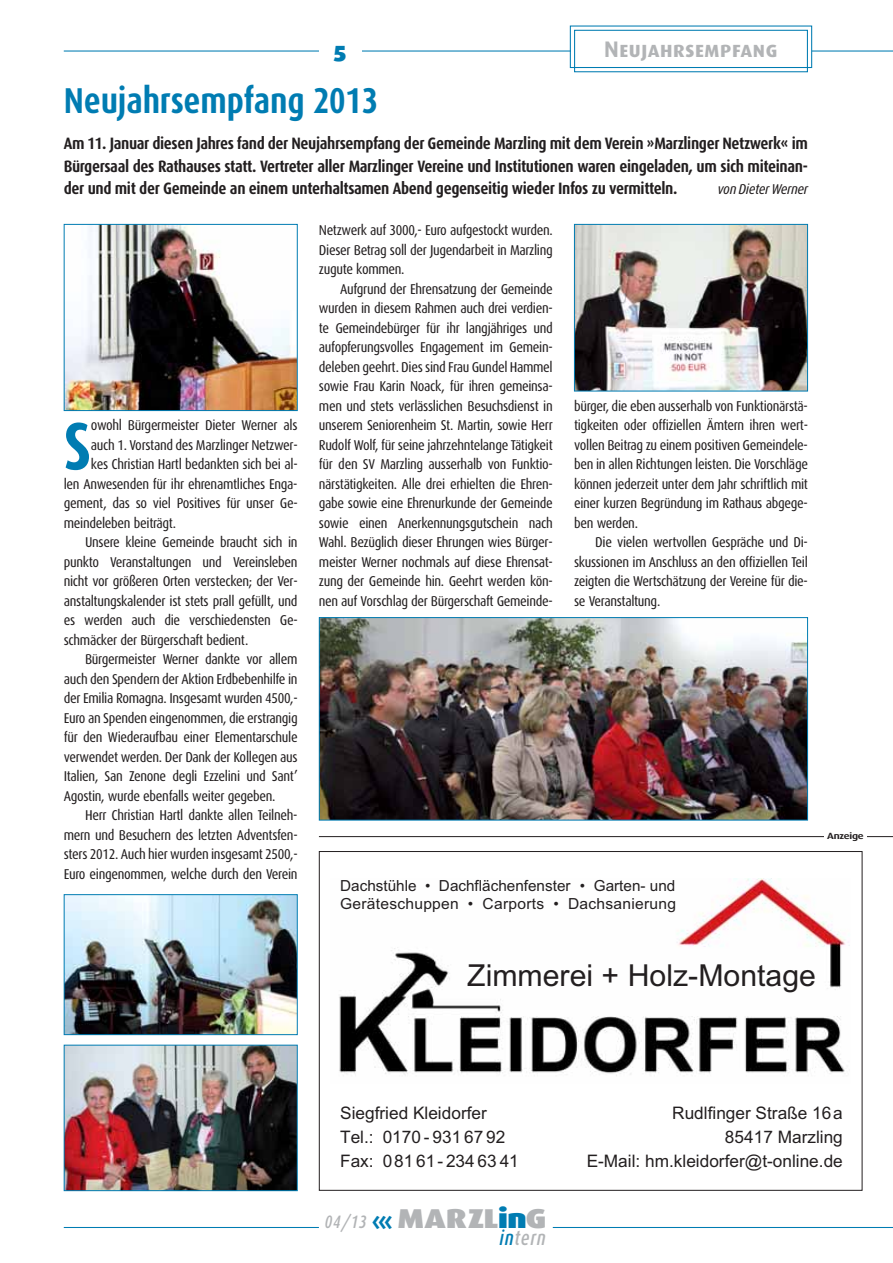
<style>
.page{position:relative;width:893px;height:1263px;background:#fff}
.page>*{position:absolute;margin:0;border:0;box-sizing:border-box;transform-origin:0 0}
.t1{font:700 67.2px "Dax Condensed";color:#007cb2}
.t2{font:700 36px "Dax Condensed";letter-spacing:-.005em;color:#007cb2}
.t3{font:30.3px "Arial";color:#231f20}
.t4{font:900 27.3px "Dax Wide";letter-spacing:-.015em;color:#b2b4b6}
.t5{font:22.5px "Dax Bold Caps";color:#b2b4b6}
.t6{font:22.5px "Dax Black Caps";color:#007cb2}
.t7{font:italic 500 20.7px "Dax Condensed";letter-spacing:.045em;color:#b2b4b6;scale:.91 1}
.t8{font:17.25px "Arial";color:#231f20}
.t9{font:700 16.5px/22.5px "Dax Condensed";letter-spacing:-.025em;color:#231f20;text-align:justify}
.t10{font:15.3px/18.3px "Arial";color:#231f20}
.t11{font:14.25px/19.5px "Dax Condensed";letter-spacing:-.025em;color:#231f20;text-align:justify}
.t12{font:italic 14.25px "Dax Condensed";letter-spacing:-.02em;color:#231f20}
.t13{font:700 9px "Dax Wide";letter-spacing:-.02em;color:#231f20}
.s1{font-family:"Dax Condensed";font-weight:500;font-style:italic;font-size:18px}
.s2{font-weight:700;font-size:28.5px;color:#007cb2}
.s3{color:#007cb2}
</style>
<div class="page">
<hr style="left:64px;top:50px;width:829px;height:2px;background:#007cb2">
<div style="left:319px;top:30px;width:42px;height:42px;background:#fff"></div>
<svg style="left:569px;top:25px;width:244px;height:48px"></svg>
<img style="left:66px;top:226px;width:230px;height:183px">
<div style="left:64px;top:224px;width:234px;height:187px;border:1px solid #007cb2"></div>
<img style="left:66px;top:1047px;width:230px;height:142px">
<div style="left:64px;top:1045px;width:234px;height:146px;border:1px solid #007cb2"></div>
<img style="left:66px;top:896px;width:230px;height:137px">
<div style="left:64px;top:894px;width:234px;height:141px;border:1px solid #007cb2"></div>
<img style="left:576px;top:226px;width:230px;height:163px">
<div style="left:574px;top:224px;width:234px;height:167px;border:1px solid #007cb2"></div>
<img style="left:321px;top:619px;width:485px;height:199px">
<div style="left:319px;top:617px;width:489px;height:203px;border:1px solid #007cb2"></div>
<hr style="left:64px;top:1227px;width:255px;height:1px;background:#007cb2">
<hr style="left:553px;top:1227px;width:340px;height:1px;background:#007cb2">
<hr style="left:319px;top:836px;width:574px;height:1px;background:#231f20">
<div style="left:824px;top:832px;width:43px;height:11px;background:#fff"></div>
<img style="left:339px;top:879px;width:511px;height:197px">
<h3 class="t6" style="left:334px;top:37px;width:15px">5</h3>
<h3 class="t5" style="left:604px;top:36px;width:175px">Neujahrsempfang</h3>
<h2 class="t2" style="left:64px;top:83px;width:316px">Neujahrsempfang 2013</h2>
<p class="t9" style="left:64px;top:133px;width:746px">Am 11. Januar diesen Jahres fand der Neujahrsempfang der Gemeinde Marzling mit dem Verein »Marzlinger Netzwerk« im Bürgersaal des Rathauses statt. Vertreter aller Marzlinger Vereine und Institutionen waren eingeladen, um sich miteinan&shy;der und mit der Gemeinde an einem unterhaltsamen Abend gegenseitig wieder Infos zu vermitteln.</p>
<p class="t12" style="left:717px;top:182px;width:92px">von Dieter Werner</p>
<h1 class="t1" style="left:64px;top:412px;width:29px">S</h1>
<p class="t11" style="left:91px;top:416px;width:208px">owohl Bürgermeister Dieter Werner als</p>
<p class="t11" style="left:91px;top:436px;width:208px">auch 1. Vorstand des Marzlinger Netzwer-</p>
<p class="t11" style="left:91px;top:455px;width:208px">kes Christian Hartl bedankten sich bei al-</p>
<p class="t11" style="left:64px;top:475px;width:235px">len Anwesenden für ihr ehrenamtliches Enga-</p>
<p class="t11" style="left:64px;top:494px;width:235px">gement, das so viel Positives für unser Ge-</p>
<p class="t11" style="left:64px;top:514px;width:114px">meindeleben beiträgt.</p>
<p class="t11" style="left:85px;top:533px;width:214px">Unsere kleine Gemeinde braucht sich in</p>
<p class="t11" style="left:64px;top:553px;width:235px">punkto Veranstaltungen und Vereinsleben</p>
<p class="t11" style="left:64px;top:572px;width:235px">nicht vor größeren Orten verstecken; der Ver-</p>
<p class="t11" style="left:64px;top:592px;width:235px">anstaltungskalender ist stets prall gefüllt, und</p>
<p class="t11" style="left:64px;top:611px;width:235px">es werden auch die verschiedensten Ge-</p>
<p class="t11" style="left:64px;top:631px;width:186px">schmäcker der Bürgerschaft bedient.</p>
<p class="t11" style="left:85px;top:650px;width:214px">Bürgermeister Werner dankte vor allem</p>
<p class="t11" style="left:64px;top:670px;width:235px">auch den Spendern der Aktion Erdbebenhilfe in</p>
<p class="t11" style="left:64px;top:689px;width:235px">der Emilia Romagna. Insgesamt wurden 4500,-</p>
<p class="t11" style="left:64px;top:709px;width:235px">Euro an Spenden eingenommen, die erstrangig</p>
<p class="t11" style="left:64px;top:728px;width:235px">für den Wiederaufbau einer Elementarschule</p>
<p class="t11" style="left:64px;top:748px;width:235px">verwendet werden. Der Dank der Kollegen aus</p>
<p class="t11" style="left:64px;top:767px;width:235px">Italien, San Zenone degli Ezzelini und Sant’</p>
<p class="t11" style="left:64px;top:787px;width:213px">Agostin, wurde ebenfalls weiter gegeben.</p>
<p class="t11" style="left:85px;top:806px;width:214px">Herr Christian Hartl dankte allen Teilneh-</p>
<p class="t11" style="left:64px;top:826px;width:235px">mern und Besuchern des letzten Adventsfen-</p>
<p class="t11" style="left:64px;top:845px;width:235px">sters 2012. Auch hier wurden insgesamt 2500,-</p>
<p class="t11" style="left:64px;top:865px;width:235px">Euro eingenommen, welche durch den Verein</p>
<p class="t11" style="left:319px;top:221px;width:235px">Netzwerk auf 3000,- Euro aufgestockt wurden.<br>Dieser Betrag soll der Jugendarbeit in Marzling zugute kommen.</p>
<p class="t11" style="left:319px;top:280px;width:235px;text-indent:21px">Aufgrund der Ehrensatzung der Gemeinde wurden in diesem Rahmen auch drei verdien&shy;te Gemeindebürger für ihr langjähriges und aufopferungsvolles Engagement im Gemein&shy;deleben geehrt. Dies sind Frau Gundel Hammel sowie Frau Karin Noack, für ihren gemeinsa&shy;men und stets verlässlichen Besuchsdienst in unserem Seniorenheim St. Martin, sowie Herr Rudolf Wolf, für seine jahrzehntelange Tätigkeit für den SV Marzling ausserhalb von Funktio&shy;närstätigkeiten. Alle drei erhielten die Ehren&shy;gabe sowie eine Ehrenurkunde der Gemeinde sowie einen Anerkennungsgutschein nach Wahl. Bezüglich dieser Ehrungen wies Bürger&shy;meister Werner nochmals auf diese Ehrensat&shy;zung der Gemeinde hin. Geehrt werden kön&shy;nen auf Vorschlag der Bürgerschaft Gemeinde-</p>
<p class="t11" style="left:574px;top:397px;width:235px">bürger, die eben ausserhalb von Funktionärstä&shy;tigkeiten oder offiziellen Ämtern ihren wert&shy;vollen Beitrag zu einem positiven Gemeindele&shy;ben in allen Richtungen leisten. Die Vorschläge können jederzeit unter dem Jahr schriftlich mit einer kurzen Begründung im Rathaus abgege&shy;ben werden.</p>
<p class="t11" style="left:574px;top:533px;width:235px;text-indent:21px">Die vielen wertvollen Gespräche und Di&shy;skussionen im Anschluss an den offiziellen Teil zeigten die Wertschätzung der Vereine für die&shy;se Veranstaltung.</p>
<p class="t10" style="left:340px;top:878px;width:337px">Dachstühle • Dachflächenfenster • Garten- und<br>Geräteschuppen • Carports • Dachsanierung</p>
<p class="t13" style="left:827px;top:830px;width:38px">Anzeige</p>
<h3 class="t3" style="left:467px;top:964px;width:350px">Zimmerei + Holz-Montage</h3>
<p class="t8" style="left:340px;top:1106px;width:148px">Siegfried Kleidorfer</p>
<p class="t8" style="left:672px;top:1106px;width:172px">Rudlfinger Straße 16a</p>
<p class="t8" style="left:340px;top:1130px;width:167px">Tel.: 0170 - 931 67 92</p>
<p class="t8" style="left:725px;top:1130px;width:119px">85417 Marzling</p>
<p class="t8" style="left:340px;top:1154px;width:180px">Fax: 081 61 - 234 63 41</p>
<p class="t8" style="left:587px;top:1154px;width:258px">E-Mail: hm.kleidorfer@t-online.de</p>
<h3 class="t4" style="left:325px;top:1209px;width:223px"><span class="s1">04/13</span> <span class="s2">‹‹‹</span> MARZL<span class="s3">in</span>G</h3>
<h3 class="t7" style="left:500px;top:1226px;width:52px"><span class="s3">in</span>tern</h3>
</div>
